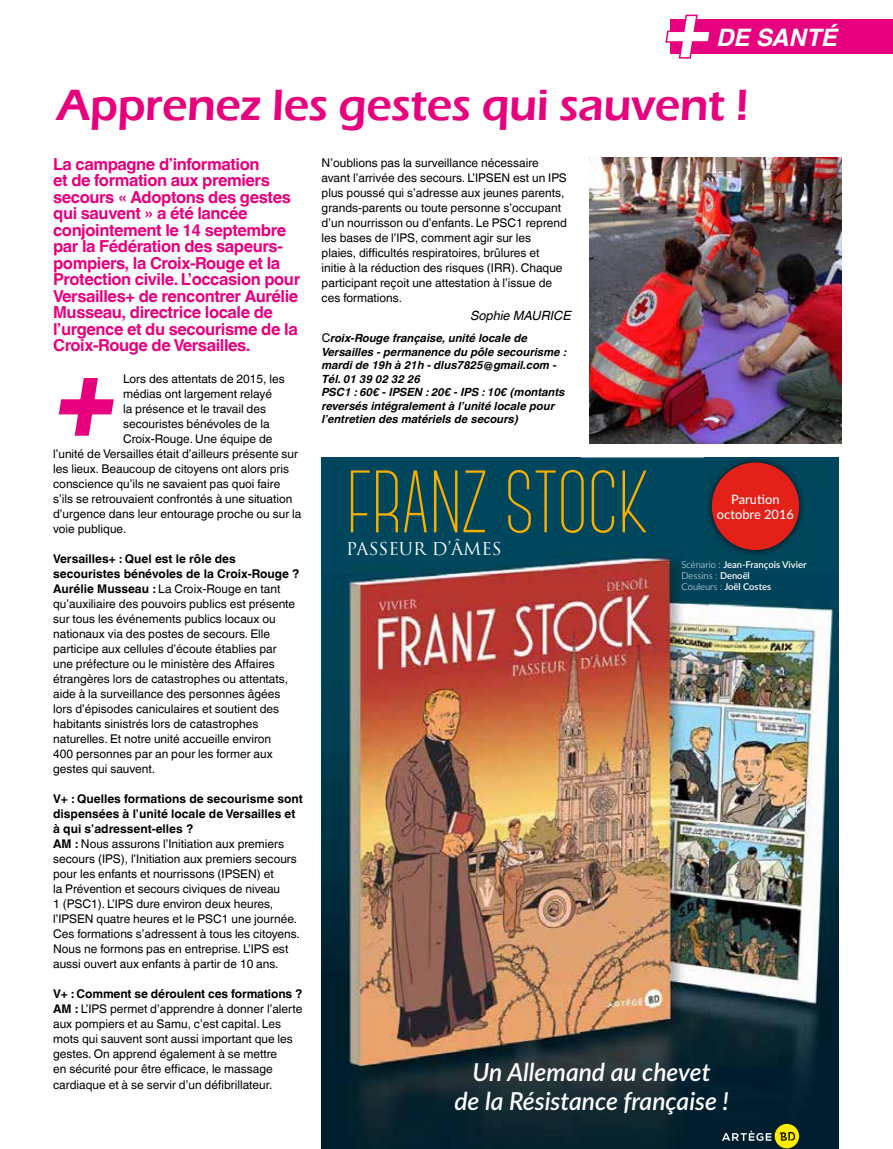
<style>
.page{position:relative;width:893px;height:1149px;background:#fff}
.page>*{position:absolute;margin:0;border:0;box-sizing:border-box;transform-origin:0 0}
.t1{font:italic 700 108px "Helvetica World";color:#e6007d;scale:.91 1}
.t2{font:300 88.35px "Canter";color:#f9b000}
.t3{font:italic 700 81px "Helvetica World";color:#fff}
.t4{font:600 45px "Eras ITC";letter-spacing:-.01em;color:#e6007d}
.t5{font:italic 600 24.6px/29.5px "Lato";color:#fff;text-align:center}
.t6{font:italic 700 24px "Helvetica World";color:#fff}
.t7{font:17.25px "Trajan";color:#fff}
.t8{font:700 16.5px/16.5px "Helvetica World";letter-spacing:-.025em;color:#e6007d}
.t9{font:500 12.9px/15.5px "Lato";color:#fff;text-align:center}
.t10{font:italic 12.75px "Helvetica World";color:#000}
.t11{font:12px/15px "Helvetica World";color:#000}
.t12{font:italic 700 11.25px/13.5px "Helvetica World";color:#000}
.t13{font:600 9.3px/11.2px "Lato";color:#fff}
.s1{font-weight:700}
.s2{font-weight:400;font-style:normal;font-size:12px}
.s3{font-weight:300}
</style>
<div class="page">
<div style="left:670px;top:19px;width:223px;height:35px;background:#e6007d"></div>
<svg style="left:665px;top:14px;width:33px;height:45px"></svg>
<svg style="left:58px;top:378px;width:56px;height:58px"></svg>
<img style="left:589px;top:158px;width:252px;height:285px">
<img style="left:322px;top:457px;width:387px;height:691px">
<img style="left:806px;top:457px;width:33px;height:30px">
<img style="left:796px;top:487px;width:43px;height:661px">
<img style="left:709px;top:557px;width:87px;height:591px">
<div style="left:775px;top:1123px;width:24px;height:24px;background:#ffed00;border-radius:50%"></div>
<svg style="left:722px;top:1130px;width:49px;height:10px"></svg>
<svg style="left:779px;top:1132px;width:16px;height:8px"></svg>
<img style="left:704px;top:457px;width:102px;height:100px">
<div style="left:712px;top:462px;width:87px;height:88px;background:#e42118;border-radius:50%"></div>
<h3 class="t3" style="left:661px;top:-18px;width:72px">+</h3>
<h3 class="t6" style="left:717px;top:24px;width:122px">DE SANTÉ</h3>
<h3 class="t4" style="left:57px;top:80px;width:694px">Apprenez les gestes qui sauvent !</h3>
<p class="t8" style="left:53px;top:156px;width:249px">La campagne d’information<br>et de formation aux premiers secours « Adoptons des gestes qui sauvent » a été lancée conjointement le 14 septembre par la Fédération des sapeurs&shy;pompiers, la Croix-Rouge et la<br>Protection civile. L’occasion pour<br>Versailles+ de rencontrer Aurélie<br>Musseau, directrice locale de l’urgence et du secourisme de la<br>Croix-Rouge de Versailles.</p>
<p class="t11" style="left:123px;top:371px;width:163px">Lors des attentats de 2015, les</p>
<p class="t11" style="left:123px;top:386px;width:151px">médias ont largement relayé</p>
<p class="t11" style="left:123px;top:401px;width:145px">la présence et le travail des</p>
<p class="t11" style="left:123px;top:416px;width:148px">secouristes bénévoles de la</p>
<p class="t11" style="left:123px;top:431px;width:151px">Croix-Rouge. Une équipe de</p>
<p class="t11" style="left:53px;top:446px;width:246px">l’unité de Versailles était d’ailleurs présente sur</p>
<p class="t11" style="left:53px;top:461px;width:237px">les lieux. Beaucoup de citoyens ont alors pris</p>
<p class="t11" style="left:53px;top:476px;width:229px">conscience qu’ils ne savaient pas quoi faire</p>
<p class="t11" style="left:53px;top:491px;width:241px">s’ils se retrouvaient confrontés à une situation</p>
<p class="t11" style="left:53px;top:506px;width:250px">d’urgence dans leur entourage proche ou sur la</p>
<p class="t11" style="left:53px;top:521px;width:75px">voie publique.</p>
<p class="t11" style="left:53px;top:551px;width:248px"><span class="s1">Versailles+ : Quel est le rôle des secouristes bénévoles de la Croix-Rouge ?<br>Aurélie Musseau :</span> La Croix-Rouge en tant qu’auxiliaire des pouvoirs publics est présente sur tous les événements publics locaux ou nationaux via des postes de secours. Elle participe aux cellules d’écoute établies par une préfecture ou le ministère des Affaires étrangères lors de catastrophes ou attentats, aide à la surveillance des personnes âgées lors d’épisodes caniculaires et soutient des habitants sinistrés lors de catastrophes naturelles. Et notre unité accueille environ<br>400 personnes par an pour les former aux gestes qui sauvent.</p>
<p class="t11" style="left:53px;top:791px;width:251px"><span class="s1">V+ : Quelles formations de secourisme sont dispensées à l’unité locale de Versailles et à qui s’adressent-elles ?<br>AM :</span> Nous assurons l’Initiation aux premiers secours (IPS), l’Initiation aux premiers secours pour les enfants et nourrissons (IPSEN) et<br>la Prévention et secours civiques de niveau<br>1 (PSC1). L’IPS dure environ deux heures, l’IPSEN quatre heures et le PSC1 une journée.<br>Ces formations s’adressent à tous les citoyens.<br>Nous ne formons pas en entreprise. L’IPS est aussi ouvert aux enfants à partir de 10 ans.</p>
<p class="t11" style="left:53px;top:986px;width:251px"><span class="s1">V+ : Comment se déroulent ces formations ?<br>AM :</span> L’IPS permet d’apprendre à donner l’alerte aux pompiers et au Samu, c’est capital. Les mots qui sauvent sont aussi important que les gestes. On apprend également à se mettre<br>en sécurité pour être efficace, le massage cardiaque et à se servir d’un défibrillateur.</p>
<p class="t11" style="left:322px;top:155px;width:247px">N’oublions pas la surveillance nécessaire avant l’arrivée des secours. L’IPSEN est un IPS plus poussé qui s’adresse aux jeunes parents, grands-parents ou toute personne s’occupant d’un nourrisson ou d’enfants. Le PSC1 reprend les bases de l’IPS, comment agir sur les plaies, difficultés respiratoires, brûlures et<br>initie à la réduction des risques (IRR). Chaque participant reçoit une attestation à l’issue de ces formations.</p>
<p class="t10" style="left:471px;top:308px;width:102px">Sophie MAURICE</p>
<p class="t12" style="left:322px;top:331px;width:246px"><span class="s2">C</span>roix-Rouge française, unité locale de Versailles - permanence du pôle secourisme : mardi de 19h à 21h - dlus7825@gmail.com - Tél. 01 39 02 32 26<br>PSC1 : 60€ - IPSEN : 20€ - IPS : 10€ (montants reversés intégralement à l’unité locale pour</p>
<h1 class="t1" style="left:53px;top:333px;width:98px">+</h1>
<p class="t12" style="left:322px;top:412px;width:199px">l’entretien des matériels de secours)</p>
<h2 class="t2" style="left:346px;top:460px;width:303px">FRANZ STOCK</h2>
<h3 class="t7" style="left:346px;top:538px;width:157px">PASSEUR D’ÂMES</h3>
<p class="t9" style="left:717px;top:490px;width:79px">Parution octobre 2016</p>
<p class="t13" style="left:682px;top:558px;width:126px"><span class="s3">Scénario :</span> Jean-François Vivier<br><span class="s3">Dessins :</span> Denoël<br><span class="s3">Couleurs :</span> Joël Costes</p>
<h3 class="t5" style="left:454px;top:1055px;width:276px">Un Allemand au chevet<br>de la Résistance française !</h3>
</div>
